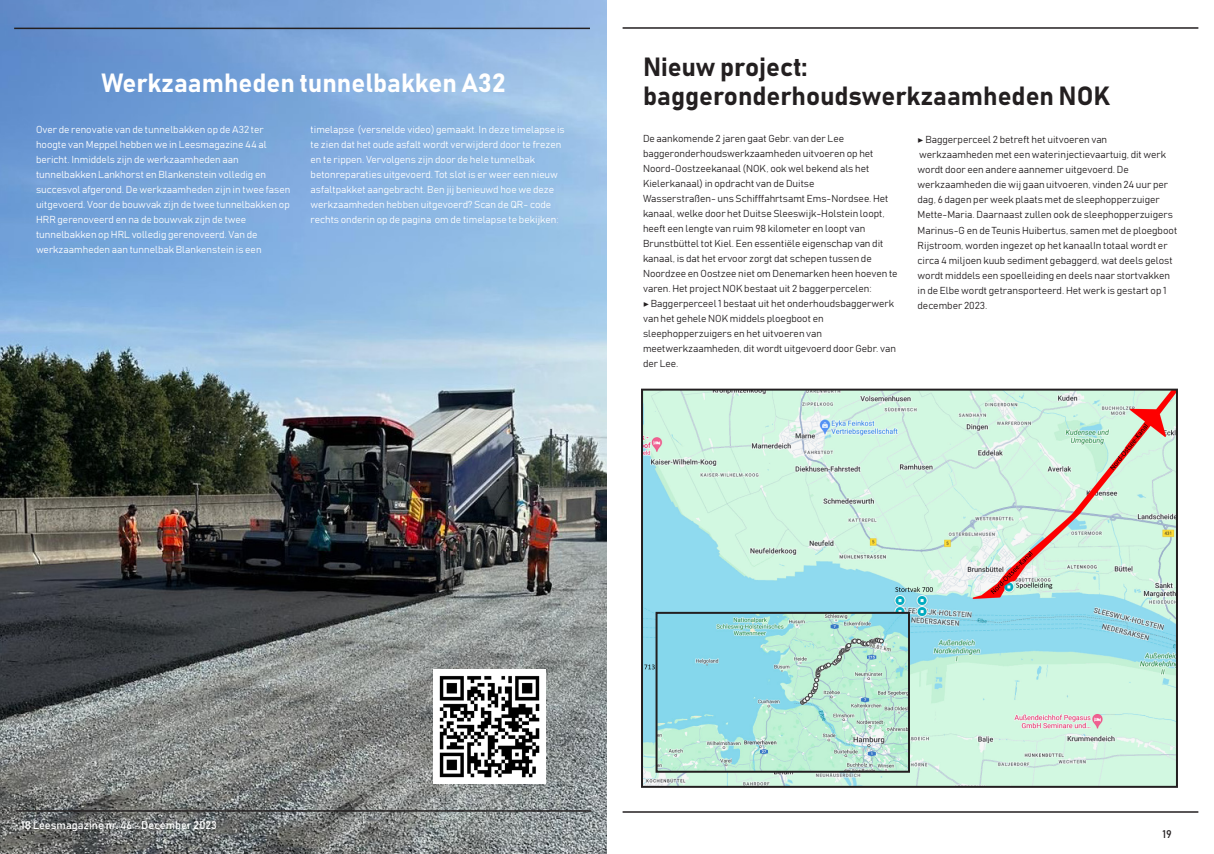
<style>
.page{position:relative;width:1214px;height:854px;background:#fff}
.page>*{position:absolute;margin:0;border:0;box-sizing:border-box;transform-origin:0 0}
.t1{font:26px "Bahnschrift";color:#231f20}
.t2{font:26px "Bahnschrift";color:#fff}
.t3{font:11px "Bahnschrift";color:#fff}
.t4{font:11px "Bahnschrift";color:#231f20}
.t5{font:10px/15px "Bahnschrift";color:#231f20}
.t6{font:10px/15px "Bahnschrift";color:#fff}
.s1{font-family:"Minion Pro"}
</style>
<div class="page">
<img style="left:0;top:0;width:607px;height:853px">
<hr style="left:14px;top:28px;width:576px;height:1px;background:#231f20">
<hr style="left:16px;top:809px;width:575px;height:2px;background:#231f20">
<hr style="left:622px;top:27px;width:576px;height:2px;background:#231f20">
<hr style="left:622px;top:811px;width:576px;height:1px;background:#231f20">
<img style="left:644px;top:391px;width:530px;height:393px">
<div style="left:641px;top:388px;width:536px;height:399px;border:2px solid #231f20"></div>
<img style="left:658px;top:614px;width:248px;height:155px">
<div style="left:655px;top:611px;width:254px;height:161px;border:2px solid #231f20"></div>
<img style="left:433px;top:669px;width:112px;height:113px">
<p class="t2" style="left:101px;top:66px;width:405px">Werkzaamheden tunnelbakken A32</p>
<p class="t6" style="left:36px;top:121px;width:229px">Over de renovatie van de tunnelbakken op de A32 ter</p>
<p class="t6" style="left:36px;top:136px;width:232px">hoogte van Meppel hebben we in Leesmagazine 44 al</p>
<p class="t6" style="left:36px;top:151px;width:204px">bericht. Inmiddels zijn de werkzaamheden aan</p>
<p class="t6" style="left:36px;top:166px;width:256px">tunnelbakken Lankhorst en Blankenstein volledig en succesvol afgerond. De werkzaamheden zijn in twee fasen uitgevoerd. Voor de bouwvak zijn de twee tunnelbakken op HRR gerenoveerd en na de bouwvak zijn de twee</p>
<p class="t6" style="left:36px;top:226px;width:223px">tunnelbakken op HRL volledig gerenoveerd. Van de</p>
<p class="t6" style="left:36px;top:241px;width:227px">werkzaamheden aan tunnelbak Blankenstein is een</p>
<p class="t6" style="left:310px;top:121px;width:256px">timelapse (versnelde video) gemaakt. In deze timelapse is te zien dat het oude asfalt wordt verwijderd door te frezen en te rippen. Vervolgens zijn door de hele tunnelbak</p>
<p class="t6" style="left:310px;top:166px;width:249px">betonreparaties uitgevoerd. Tot slot is er weer een nieuw asfaltpakket aangebracht. Ben jij benieuwd hoe we deze</p>
<p class="t6" style="left:310px;top:196px;width:250px">werkzaamheden hebben uitgevoerd? Scan de QR- code rechts onderin op de pagina om de timelapse te bekijken:</p>
<p class="t1" style="left:643px;top:50px;width:166px">Nieuw project:</p>
<p class="t1" style="left:643px;top:79px;width:469px">baggeronderhoudswerkzaamheden NOK</p>
<p class="t5" style="left:917px;top:132px;width:191px"><span class="s1">▶</span> Baggerperceel 2 betreft het uitvoeren van</p>
<p class="t5" style="left:917px;top:147px;width:250px">werkzaamheden met een waterinjectievaartuig, dit werk wordt door een andere aannemer uitgevoerd. De</p>
<p class="t5" style="left:917px;top:177px;width:261px">werkzaamheden die wij gaan uitvoeren, vinden 24 uur per dag, 6 dagen per week plaats met de sleephopperzuiger Mette-Maria. Daarnaast zullen ook de sleephopperzuigers Marinus-G en de Teunis Huibertus, samen met de ploegboot Rijstroom, worden ingezet op het kanaalIn totaal wordt er circa 4 miljoen kuub sediment gebaggerd, wat deels gelost wordt middels een spoelleiding en deels naar stortvakken in de Elbe wordt getransporteerd. Het werk is gestart op 1 december 2023.</p>
<p class="t5" style="left:643px;top:131px;width:202px">De aankomende 2 jaren gaat Gebr. van der Lee</p>
<p class="t5" style="left:643px;top:146px;width:232px">baggeronderhoudswerkzaamheden uitvoeren op het<br>Noord-Oostzeekanaal (NOK, ook wel bekend als het</p>
<p class="t5" style="left:643px;top:176px;width:173px">Kielerkanaal) in opdracht van de Duitse</p>
<p class="t5" style="left:643px;top:191px;width:247px">Wasserstraßen- uns Schifffahrtsamt Ems-Nordsee. Het kanaal, welke door het Duitse Sleeswijk-Holstein loopt, heeft een lengte van ruim 98 kilometer en loopt van</p>
<p class="t5" style="left:643px;top:236px;width:242px">Brunstbüttel tot Kiel. Een essentiële eigenschap van dit</p>
<p class="t5" style="left:643px;top:251px;width:256px">kanaal, is dat het ervoor zorgt dat schepen tussen de<br>Noordzee en Oostzee niet om Denemarken heen hoeven te varen. Het project NOK bestaat uit 2 baggerpercelen:</p>
<p class="t5" style="left:643px;top:296px;width:252px"><span class="s1">▶</span> Baggerperceel 1 bestaat uit het onderhoudsbaggerwerk van het gehele NOK middels ploegboot en</p>
<p class="t5" style="left:643px;top:326px;width:181px">sleephopperzuigers en het uitvoeren van</p>
<p class="t5" style="left:643px;top:341px;width:255px">meetwerkzaamheden, dit wordt uitgevoerd door Gebr. van der Lee.</p>
<p class="t3" style="left:21px;top:817px;width:197px">18 Leesmagazine nr. 46 - December 2023</p>
<p class="t4" style="left:1162px;top:826px;width:11px">19</p>
</div>
